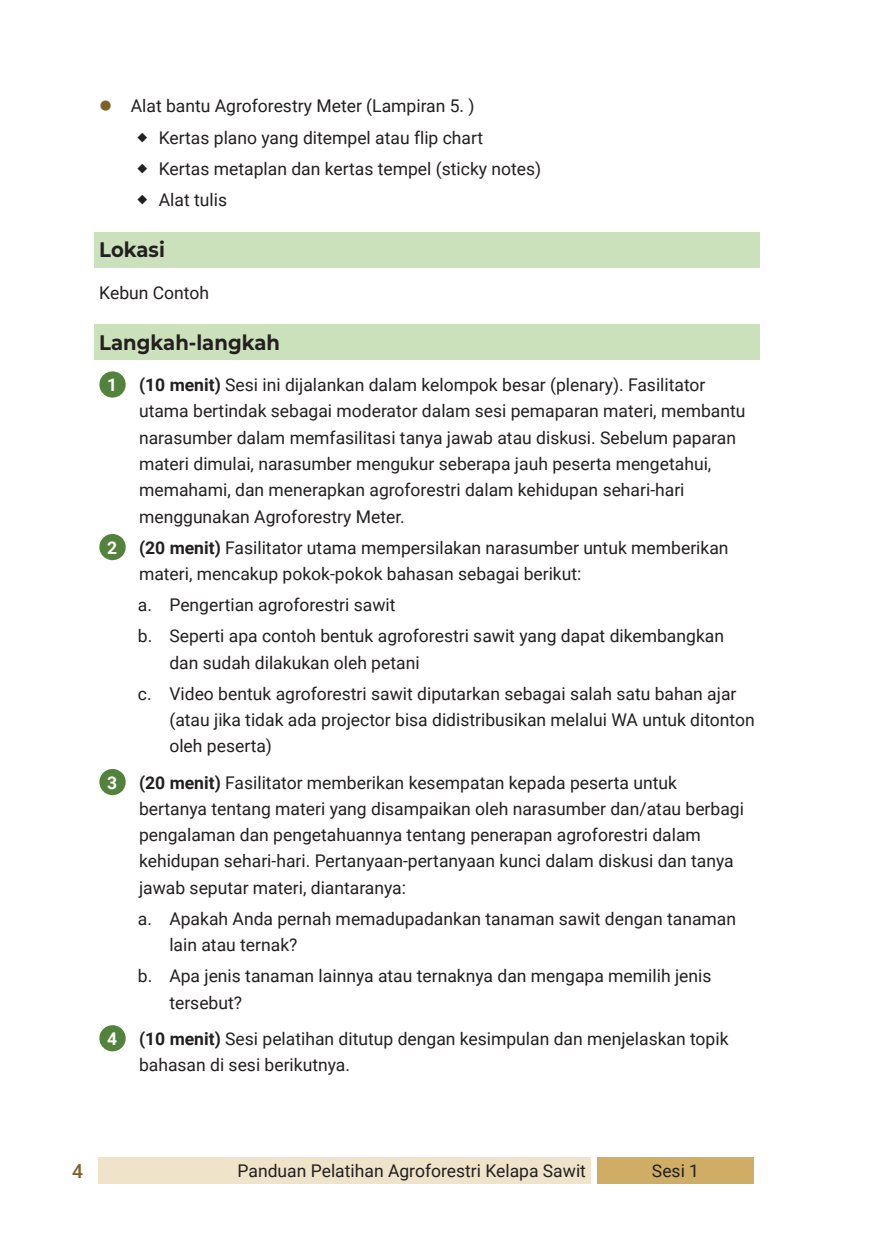
<style>
.page{position:relative;width:874px;height:1241px;background:#fff}
.page>*{position:absolute;margin:0;border:0;box-sizing:border-box;transform-origin:0 0}
.t1{font:700 21px "Montserrat";color:#231f20;scale:.93 1}
.t2{font:500 19.25px "Roboto";color:#7f6126}
.t3{font:17.5px/26.2px "Roboto";color:#231f20}
.s1{font-weight:700;color:#fff}
.s2{font-weight:700}
</style>
<div class="page">
<div style="left:597px;top:1157px;width:156px;height:26px;background:#cfad64"></div>
<div style="left:98px;top:1157px;width:492px;height:26px;background:#efe3c9"></div>
<div style="left:94px;top:232px;width:665px;height:36px;background:#cae1bb"></div>
<div style="left:94px;top:324px;width:665px;height:36px;background:#cae1bb"></div>
<svg style="left:112px;top:371px;width:14px;height:26px"></svg>
<svg style="left:112px;top:534px;width:14px;height:26px"></svg>
<svg style="left:112px;top:768px;width:14px;height:27px"></svg>
<svg style="left:112px;top:1025px;width:14px;height:26px"></svg>
<p class="t3" style="left:159px;top:90px;width:384px;line-height:31.2px;text-indent:-28px">Alat bantu Agroforestry Meter (Lampiran 5. )<br>Kertas plano yang ditempel atau flip chart<br>Kertas metaplan dan kertas tempel (sticky notes)<br>Alat tulis</p>
<p class="t1" style="left:99px;top:235px;width:72px">Lokasi</p>
<p class="t3" style="left:99px;top:278px;width:111px">Kebun Contoh</p>
<p class="t1" style="left:99px;top:327px;width:196px">Langkah-langkah</p>
<p class="t3" style="left:139px;top:371px;width:607px;text-indent:-32px"><span class="s1">1</span> <span class="s2">(10 menit)</span> Sesi ini dijalankan dalam kelompok besar (plenary). Fasilitator utama bertindak sebagai moderator dalam sesi pemaparan materi, membantu narasumber dalam memfasilitasi tanya jawab atau diskusi. Sebelum paparan materi dimulai, narasumber mengukur seberapa jauh peserta mengetahui, memahami, dan menerapkan agroforestri dalam kehidupan sehari-hari menggunakan Agroforestry Meter.</p>
<p class="t3" style="left:139px;top:533px;width:590px;text-indent:-32px"><span class="s1">2</span> <span class="s2">(20 menit)</span> Fasilitator utama mempersilakan narasumber untuk memberikan materi, mencakup pokok-pokok bahasan sebagai berikut:</p>
<p class="t3" style="left:138px;top:588px;width:587px;line-height:31.2px">a. Pengertian agroforestri sawit<br>b. Seperti apa contoh bentuk agroforestri sawit yang dapat dikembangkan</p>
<p class="t3" style="left:138px;top:646px;width:599px;line-height:31.2px;text-indent:32px">dan sudah dilakukan oleh petani<br>c. Video bentuk agroforestri sawit diputarkan sebagai salah satu bahan ajar</p>
<p class="t3" style="left:169px;top:706px;width:586px">(atau jika tidak ada projector bisa didistribusikan melalui WA untuk ditonton oleh peserta)</p>
<p class="t3" style="left:139px;top:768px;width:606px;text-indent:-32px"><span class="s1">3</span> <span class="s2">(20 menit)</span> Fasilitator memberikan kesempatan kepada peserta untuk bertanya tentang materi yang disampaikan oleh narasumber dan/atau berbagi pengalaman dan pengetahuannya tentang penerapan agroforestri dalam kehidupan sehari-hari. Pertanyaan-pertanyaan kunci dalam diskusi dan tanya jawab seputar materi, diantaranya:</p>
<p class="t3" style="left:169px;top:904px;width:568px;text-indent:-32px">a. Apakah Anda pernah memadupadankan tanaman sawit dengan tanaman lain atau ternak?</p>
<p class="t3" style="left:169px;top:962px;width:543px;text-indent:-32px">b. Apa jenis tanaman lainnya atau ternaknya dan mengapa memilih jenis tersebut?</p>
<p class="t3" style="left:139px;top:1024px;width:590px;text-indent:-32px"><span class="s1">4</span> <span class="s2">(10 menit)</span> Sesi pelatihan ditutup dengan kesimpulan dan menjelaskan topik bahasan di sesi berikutnya.</p>
<p class="t2" style="left:72px;top:1157px;width:12px">4</p>
<p class="t3" style="left:237px;top:1157px;width:350px">Panduan Pelatihan Agroforestri Kelapa Sawit</p>
<p class="t3" style="left:651px;top:1157px;width:49px">Sesi 1</p>
</div>
